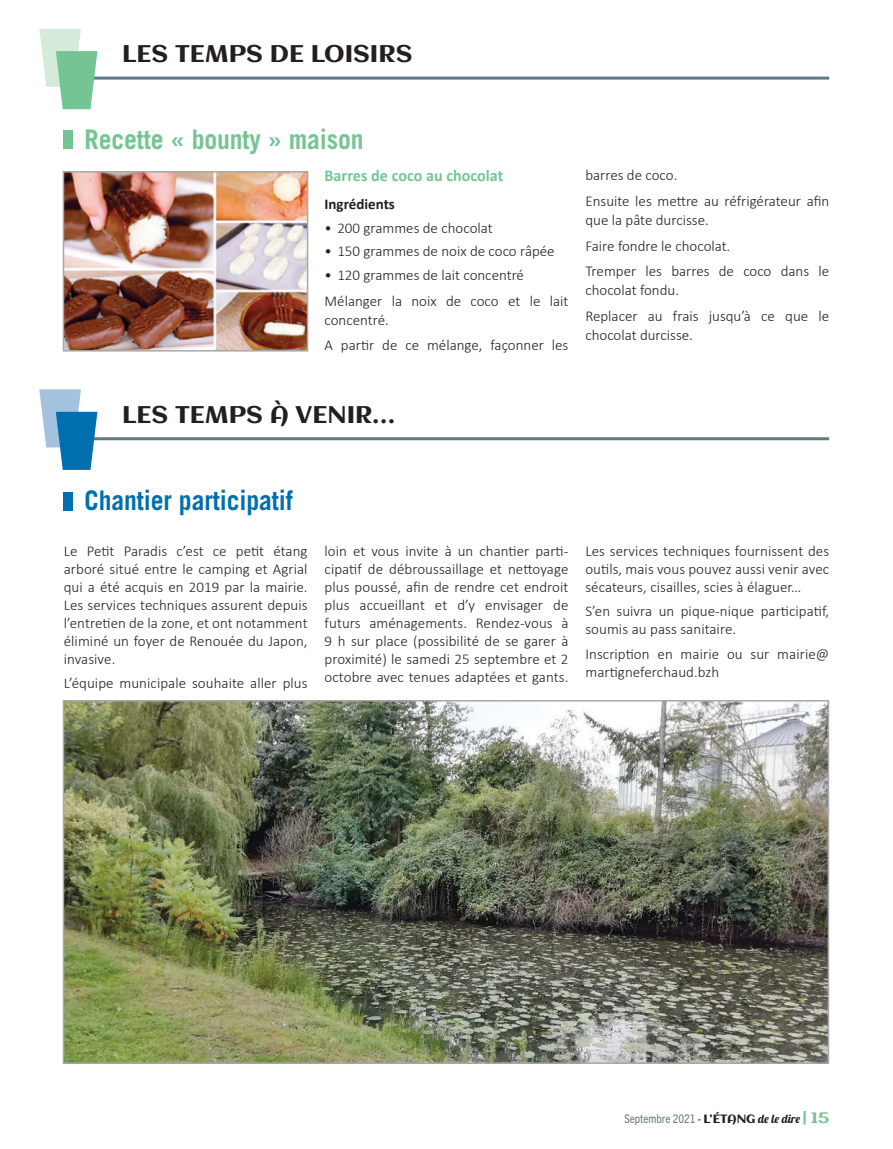
<style>
.page{position:relative;width:893px;height:1149px;background:#fff}
.page>*{position:absolute;margin:0;border:0;box-sizing:border-box;transform-origin:0 0}
.titre{font:700 27px "Trade Gothic";letter-spacing:-.005em;color:#75c594;scale:.95 1}
.titre-2{font:700 27px "Trade Gothic";letter-spacing:-.005em;color:#006fad;scale:.95 1}
.TITRE_RUBRIQUE{font:24px "Aclonica";color:#231f20}
.sous_titre{font:700 16.5px "Calibri";color:#75c594}
.texte{font:300 15px/18px "Calibri";color:#231f20}
.texte-2{font:700 15px "Calibri";color:#231f20}
.t1{font:condensed 12px "Trade Gothic Next LT Pro";color:#647883}
.s1{color:#231f20}
.s2{font-family:"Aclonica";font-stretch:normal;color:#231f20}
.s3{font-family:"Lobster 1.4";font-stretch:normal;color:#231f20}
.s4{font-family:"Aclonica";font-stretch:normal;font-size:15px;color:#75c594}
</style>
<div class="page">
<hr style="left:85px;top:77px;width:744px;height:3px;background:#647883">
<svg style="left:39px;top:29px;width:58px;height:80px"></svg>
<div style="left:64px;top:130px;width:9px;height:18px;background:#75c594"></div>
<div style="left:64px;top:491px;width:9px;height:19px;background:#006fad"></div>
<img style="left:66px;top:174px;width:239px;height:174px">
<div style="left:63px;top:171px;width:245px;height:180px;border:2px solid #a7a9ac"></div>
<img style="left:66px;top:702px;width:760px;height:358px">
<div style="left:63px;top:699px;width:766px;height:364px;border:2px solid #a7a9ac"></div>
<hr style="left:85px;top:437px;width:744px;height:3px;background:#647883">
<svg style="left:39px;top:389px;width:58px;height:80px"></svg>
<h2 class="TITRE_RUBRIQUE" style="left:122px;top:37px;width:292px">LES TEMPS DE LOISIRS</h2>
<p class="titre" style="left:85px;top:122px;width:295px">Recette « bounty » maison</p>
<p class="sous_titre" style="left:325px;top:165px;width:180px">Barres de coco au chocolat</p>
<p class="texte-2" style="left:325px;top:194px;width:72px">Ingrédients</p>
<p class="texte" style="left:325px;top:218px;width:170px">• 200 grammes de chocolat</p>
<p class="texte" style="left:325px;top:242px;width:232px">• 150 grammes de noix de coco râpée</p>
<p class="texte" style="left:325px;top:266px;width:201px">• 120 grammes de lait concentré</p>
<p class="texte" style="left:325px;top:291px;width:245px;line-height:19.2px">Mélanger la noix de coco et le lait concentré.</p>
<p class="texte" style="left:325px;top:336px;width:245px">A partir de ce mélange, façonner les</p>
<p class="texte" style="left:585px;top:166px;width:93px">barres de coco.</p>
<p class="texte" style="left:585px;top:191px;width:245px;line-height:19.2px">Ensuite les mettre au réfrigérateur afin que la pâte durcisse.</p>
<p class="texte" style="left:585px;top:236px;width:146px">Faire fondre le chocolat.</p>
<p class="texte" style="left:585px;top:261px;width:245px;line-height:19.2px">Tremper les barres de coco dans le chocolat fondu.</p>
<p class="texte" style="left:585px;top:306px;width:245px;line-height:19.2px">Replacer au frais jusqu’à ce que le chocolat durcisse.</p>
<p class="TITRE_RUBRIQUE" style="left:122px;top:398px;width:274px">LES TEMPS À VENIR…</p>
<p class="titre-2" style="left:85px;top:484px;width:221px">Chantier participatif</p>
<p class="texte" style="left:64px;top:541px;width:245px;text-align:justify">Le Petit Paradis c’est ce petit étang arboré situé entre le camping et Agrial qui a été acquis en 2019 par la mairie.<br>Les services techniques assurent depuis l’entretien de la zone, et ont notamment éliminé un foyer de Renouée du Japon, invasive.</p>
<p class="texte" style="left:64px;top:674px;width:245px">L’équipe municipale souhaite aller plus</p>
<p class="texte" style="left:325px;top:541px;width:245px;text-align:justify">loin et vous invite à un chantier parti&shy;cipatif de débroussaillage et nettoyage plus poussé, afin de rendre cet endroit plus accueillant et d’y envisager de futurs aménagements. Rendez-vous à 9 h sur place (possibilité de se garer à proximité) le samedi 25 septembre et 2 octobre avec tenues adaptées et gants.</p>
<p class="texte" style="left:585px;top:541px;width:245px;text-align:justify">Les services techniques fournissent des outils, mais vous pouvez aussi venir avec sécateurs, cisailles, scies à élaguer…</p>
<p class="texte" style="left:585px;top:602px;width:245px">S’en suivra un pique-nique participatif, soumis au pass sanitaire.</p>
<p class="texte" style="left:585px;top:644px;width:245px">Inscription en mairie ou sur mairie@ martigneferchaud.bzh</p>
<p class="t1" style="left:624px;top:1110px;width:206px">Septembre 2021 <span class="s1">-</span> <span class="s2">L’ÉTANG</span> <span class="s3">de le dire</span> <span class="s4">| 15</span></p>
</div>
